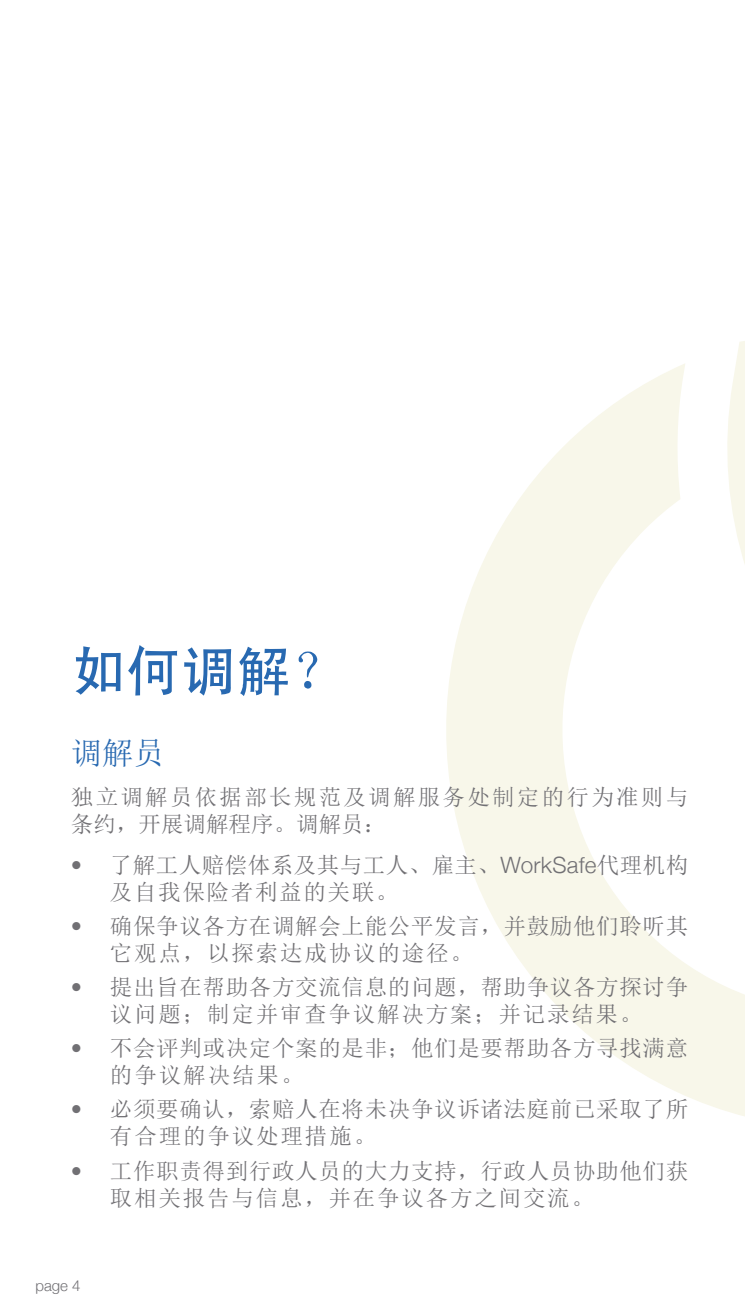
<style>
.page{position:relative;width:745px;height:1312px;background:#fff}
.page>*{position:absolute;margin:0;border:0;box-sizing:border-box;transform-origin:0 0}
.t1{font:55px "MS Hei";color:#2869b1}
.t2{font:31.25px "Sim Sun";color:#2869b1}
.t3{font:22.5px/27px "Sim Sun";letter-spacing:.03em;color:#717074}
.t4{font:22.5px/27px "Sim Sun";letter-spacing:.1em;color:#717074}
.t5{font:300 15px "Helvetica Neue";color:#717074}
.s1{font-family:"Helvetica Neue";font-weight:300}
</style>
<div class="page">
<svg style="left:446px;top:364px;width:298px;height:752px"></svg>
<svg style="left:711px;top:341px;width:33px;height:522px"></svg>
<p class="t1" style="left:71px;top:643px;width:276px">如何调解？</p>
<p class="t2" style="left:71px;top:736px;width:95px">调解员</p>
<p class="t4" style="left:71px;top:783px;width:618px">独立调解员依据部长规范及调解服务处制定的行为准则与条约，开展调解程序。调解员：</p>
<p class="t3" style="left:110px;top:851px;width:579px;text-indent:-39px"><span class="s1">•</span> 了解工人赔偿体系及其与工人、雇主、<span class="s1">WorkSafe</span>代理机构及自我保险者利益的关联。</p>
<p class="t3" style="left:110px;top:912px;width:579px;text-indent:-39px"><span class="s1">•</span> 确保争议各方在调解会上能公平发言，并鼓励他们聆听其它观点，以探索达成协议的途径。</p>
<p class="t3" style="left:71px;top:973px;width:618px;text-align:center"><span class="s1">•</span> 提出旨在帮助各方交流信息的问题，帮助争议各方探讨争议问题；制定并审查争议解决方案；并记录结果。</p>
<p class="t3" style="left:110px;top:1034px;width:579px;text-indent:-39px"><span class="s1">•</span> 不会评判或决定个案的是非；他们是要帮助各方寻找满意的争议解决结果。</p>
<p class="t3" style="left:110px;top:1095px;width:579px;text-indent:-39px"><span class="s1">•</span> 必须要确认，索赔人在将未决争议诉诸法庭前已采取了所有合理的争议处理措施。</p>
<p class="t3" style="left:110px;top:1156px;width:579px;text-indent:-39px"><span class="s1">•</span> 工作职责得到行政人员的大力支持，行政人员协助他们获取相关报告与信息，并在争议各方之间交流。</p>
<p class="t5" style="left:35px;top:1272px;width:47px">page 4</p>
</div>
